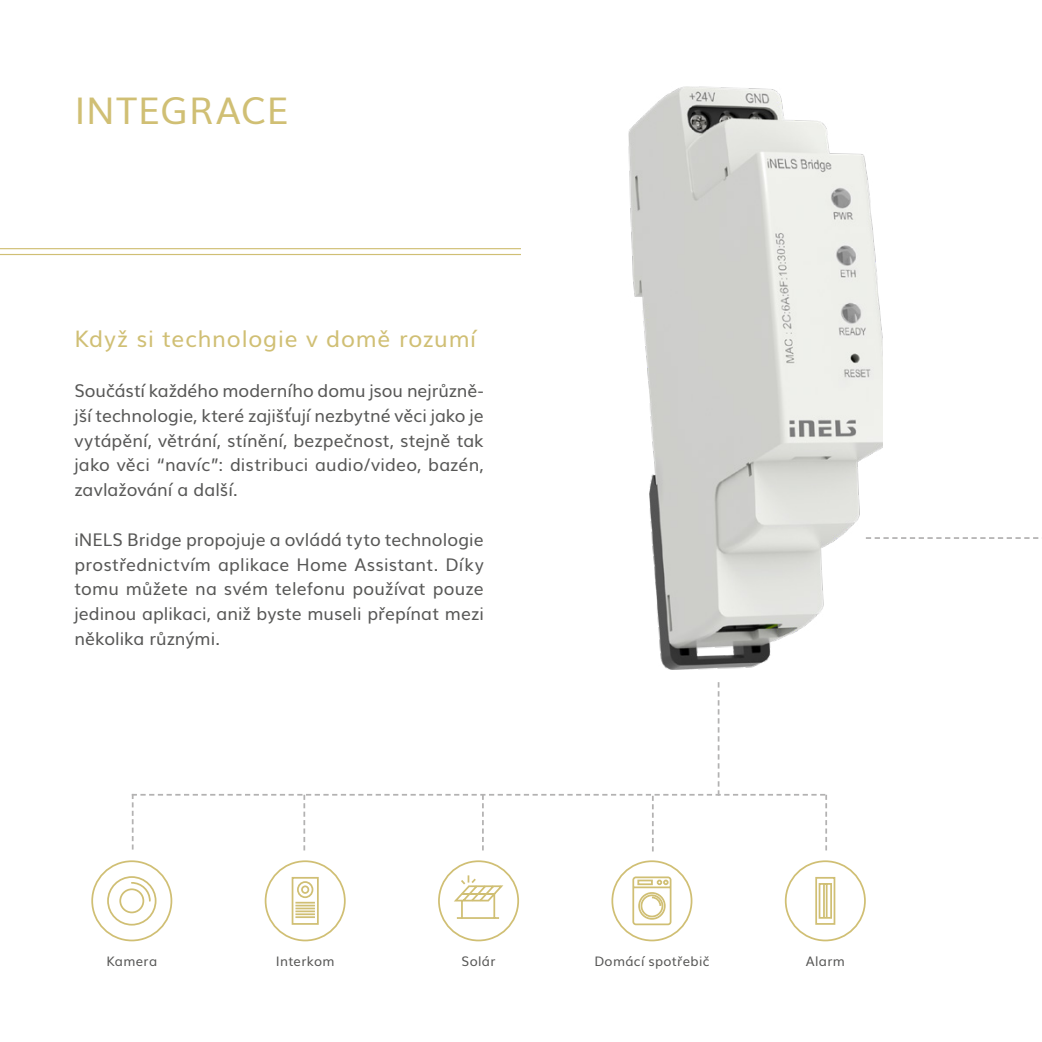
<style>
.page{position:relative;width:1042px;height:1042px;background:#fff}
.page>*{position:absolute;margin:0;border:0;box-sizing:border-box;transform-origin:0 0}
.t1{font:36.75px "Muli";letter-spacing:.03em;color:#d0bf74}
.t2{font:22.75px "Muli";letter-spacing:.035em;color:#d0bf74}
.t3{font:17.5px/24.8px "Muli";letter-spacing:.005em;color:#575756;text-align:justify}
.t4{font:13.12px "Muli";letter-spacing:.025em;color:#575756}
</style>
<div class="page">
<hr style="left:0;top:248px;width:521px;height:1px;background:#d0bf74">
<hr style="left:0;top:254px;width:521px;height:1px;background:#d0bf74">
<img style="left:629px;top:86px;width:254px;height:584px">
<svg style="left:866px;top:537px;width:173px;height:2px"></svg>
<div style="left:91px;top:860px;width:81px;height:81px;border:2px solid #d0bf74;border-radius:50%"></div>
<div style="left:265px;top:860px;width:81px;height:81px;border:2px solid #d0bf74;border-radius:50%"></div>
<div style="left:438px;top:860px;width:81px;height:81px;border:2px solid #d0bf74;border-radius:50%"></div>
<div style="left:611px;top:860px;width:81px;height:81px;border:2px solid #d0bf74;border-radius:50%"></div>
<div style="left:785px;top:860px;width:81px;height:81px;border:2px solid #d0bf74;border-radius:50%"></div>
<svg style="left:132px;top:682px;width:695px;height:169px"></svg>
<svg style="left:107px;top:876px;width:50px;height:50px"></svg>
<svg style="left:454px;top:875px;width:50px;height:44px"></svg>
<svg style="left:291px;top:877px;width:28px;height:48px"></svg>
<svg style="left:815px;top:877px;width:21px;height:48px"></svg>
<svg style="left:632px;top:876px;width:40px;height:50px"></svg>
<h1 class="t1" style="left:74px;top:81px;width:216px">INTEGRACE</h1>
<h2 class="t2" style="left:74px;top:320px;width:403px">Když si technologie v domě rozumí</h2>
<p class="t3" style="left:74px;top:377px;width:411px">Součástí každého moderního domu jsou nejrůzně&shy;jší technologie, které zajišťují nezbytné věci jako je vytápění, větrání, stínění, bezpečnost, stejně tak jako věci “navíc”: distribuci audio/video, bazén, zavlažování a další.</p>
<p class="t3" style="left:74px;top:526px;width:411px">iNELS Bridge propojuje a ovládá tyto technologie prostřednictvím aplikace Home Assistant. Díky tomu můžete na svém telefonu používat pouze jedinou aplikaci, aniž byste museli přepínat mezi několika různými.</p>
<p class="t4" style="left:106px;top:951px;width:52px">Kamera</p>
<p class="t4" style="left:276px;top:951px;width:60px">Interkom</p>
<p class="t4" style="left:461px;top:951px;width:35px">Solár</p>
<p class="t4" style="left:594px;top:951px;width:117px">Domácí spotřebič</p>
<p class="t4" style="left:806px;top:951px;width:41px">Alarm</p>
</div>
